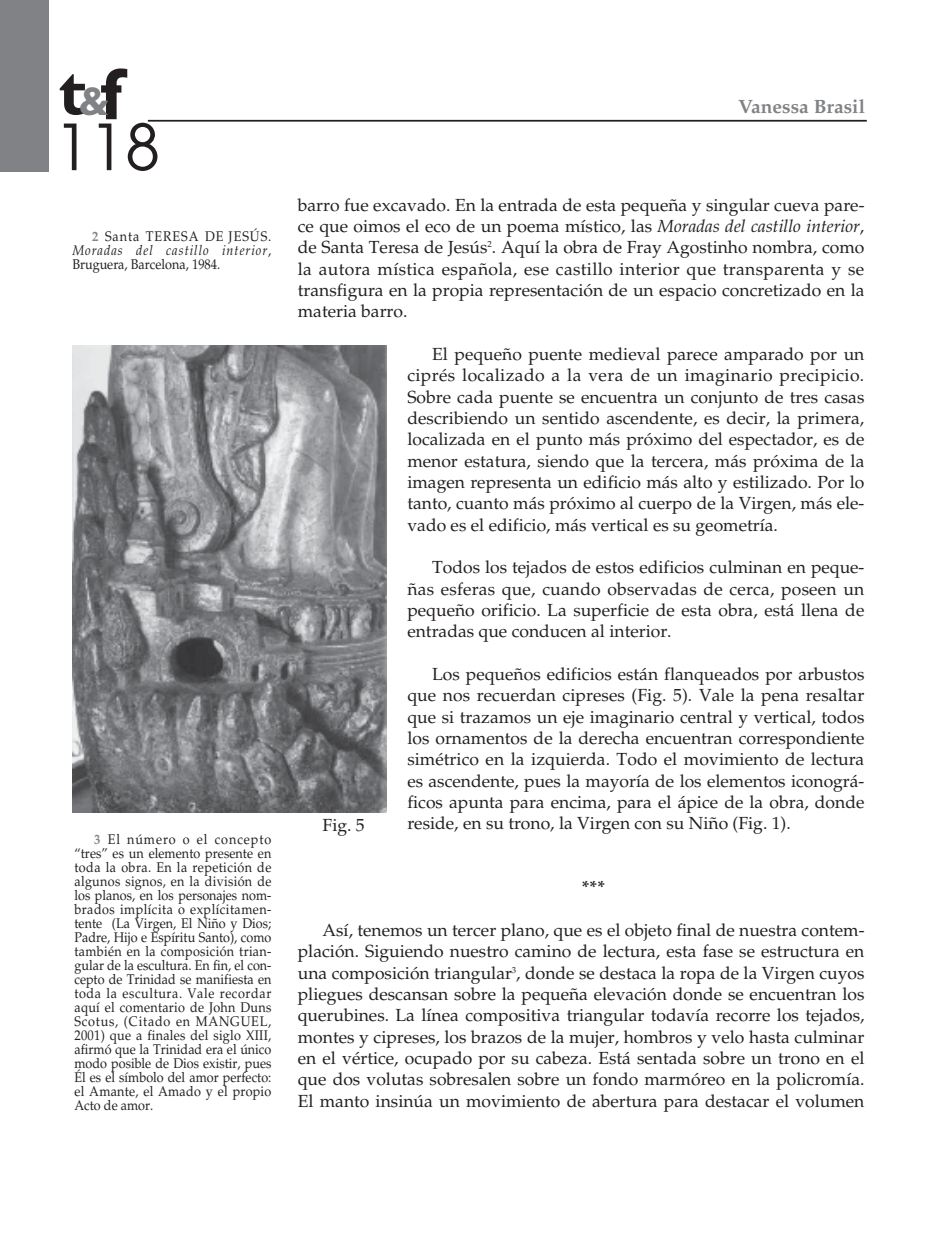
<style>
.page{position:relative;width:942px;height:1239px;background:#fff}
.page>*{position:absolute;margin:0;border:0;box-sizing:border-box;transform-origin:0 0}
.t1{font:700 66.5px "Gill Sans";color:#231f20}
.t2{font:63px "Avant Garde";color:#231f20}
.t3{font:700 19.25px "Palatino";color:#808285}
.t4{font:17.5px/21.3px "Palatino";color:#231f20;text-align:justify}
.t5{font:700 17.5px "Palatino";color:#231f20}
.t6{font:14px/14px "Palatino";color:#231f20;text-align:justify;scale:.9 1}
.s1{font-size:40.25px;color:#808285}
.s2{font-size:73.5px}
.s3{font-weight:700;color:#808285}
.s4{font-style:italic}
</style>
<div class="page">
<hr style="left:148px;top:120px;width:718px;height:2px;background:#231f20">
<div style="left:0;top:0;width:49px;height:172px;background:#808285"></div>
<img style="left:73px;top:346px;width:313px;height:466px">
<p class="t1" style="left:59px;top:69px;width:65px">t<span class="s1">&amp;</span><span class="s2">f</span></p>
<p class="t2" style="left:55px;top:124px;width:106px">118</p>
<p class="t6" style="left:72px;top:231px;width:222px;text-indent:20px"><span class="s3">2</span> Santa TERESA DE JESÚS.<br><span class="s4">Moradas del castillo interior</span>, Bruguera, Barcelona, 1984.</p>
<p class="t6" style="left:74px;top:833px;width:220px;text-indent:20px"><span class="s3">3</span> El número o el concepto “tres” es un elemento presente en toda la obra. En la repetición de algunos signos, en la división de los planos, en los personajes nom&shy;brados implícita o explícitamen&shy;tente (La Virgen, El Niño y Dios; Padre, Hijo e Espíritu Santo), como también en la composición trian&shy;gular de la escultura. En fin, el con&shy;cepto de Trinidad se manifiesta en toda la escultura. Vale recordar aquí el comentario de John Duns Scotus, (Citado en MANGUEL, 2001) que a finales del siglo XIII, afirmó que la Trinidad era el único modo posible de Dios existir, pues Él es el símbolo del amor perfecto: el Amante, el Amado y el propio Acto de amor.</p>
<p class="t3" style="left:738px;top:99px;width:128px">Vanessa Brasil</p>
<p class="t4" style="left:298px;top:196px;width:568px">barro fue excavado. En la entrada de esta pequeña y singular cueva pare&shy;ce que oimos el eco de un poema místico, las <span class="s4">Moradas del castillo interior</span>, de Santa Teresa de Jesús<sup>2</sup>. Aquí la obra de Fray Agostinho nombra, como la autora mística española, ese castillo interior que transparenta y se transfigura en la propia representación de un espacio concretizado en la materia barro.</p>
<p class="t4" style="left:407px;top:345px;width:458px;text-indent:25px">El pequeño puente medieval parece amparado por un ciprés localizado a la vera de un imaginario precipicio.<br>Sobre cada puente se encuentra un conjunto de tres casas describiendo un sentido ascendente, es decir, la primera, localizada en el punto más próximo del espectador, es de menor estatura, siendo que la tercera, más próxima de la imagen representa un edificio más alto y estilizado. Por lo tanto, cuanto más próximo al cuerpo de la Virgen, más ele&shy;vado es el edificio, más vertical es su geometría.</p>
<p class="t4" style="left:407px;top:559px;width:458px;text-indent:25px">Todos los tejados de estos edificios culminan en peque&shy;ñas esferas que, cuando observadas de cerca, poseen un pequeño orificio. La superficie de esta obra, está llena de entradas que conducen al interior.</p>
<p class="t4" style="left:407px;top:665px;width:458px;text-indent:25px">Los pequeños edificios están flanqueados por arbustos que nos recuerdan cipreses (Fig. 5). Vale la pena resaltar que si trazamos un eje imaginario central y vertical, todos los ornamentos de la derecha encuentran correspondiente simétrico en la izquierda. Todo el movimiento de lectura es ascendente, pues la mayoría de los elementos iconográ&shy;ficos apunta para encima, para el ápice de la obra, donde reside, en su trono, la Virgen con su Niño (Fig. 1).</p>
<p class="t4" style="left:322px;top:817px;width:44px">Fig. 5</p>
<p class="t5" style="left:582px;top:881px;width:25px">***</p>
<p class="t4" style="left:298px;top:921px;width:568px;text-indent:25px">Así, tenemos un tercer plano, que es el objeto final de nuestra contem&shy;plación. Siguiendo nuestro camino de lectura, esta fase se estructura en una composición triangular<sup>3</sup>, donde se destaca la ropa de la Virgen cuyos pliegues descansan sobre la pequeña elevación donde se encuentran los querubines. La línea compositiva triangular todavía recorre los tejados, montes y cipreses, los brazos de la mujer, hombros y velo hasta culminar en el vértice, ocupado por su cabeza. Está sentada sobre un trono en el que dos volutas sobresalen sobre un fondo marmóreo en la policromía.<br>El manto insinúa un movimiento de abertura para destacar el volumen</p>
</div>
